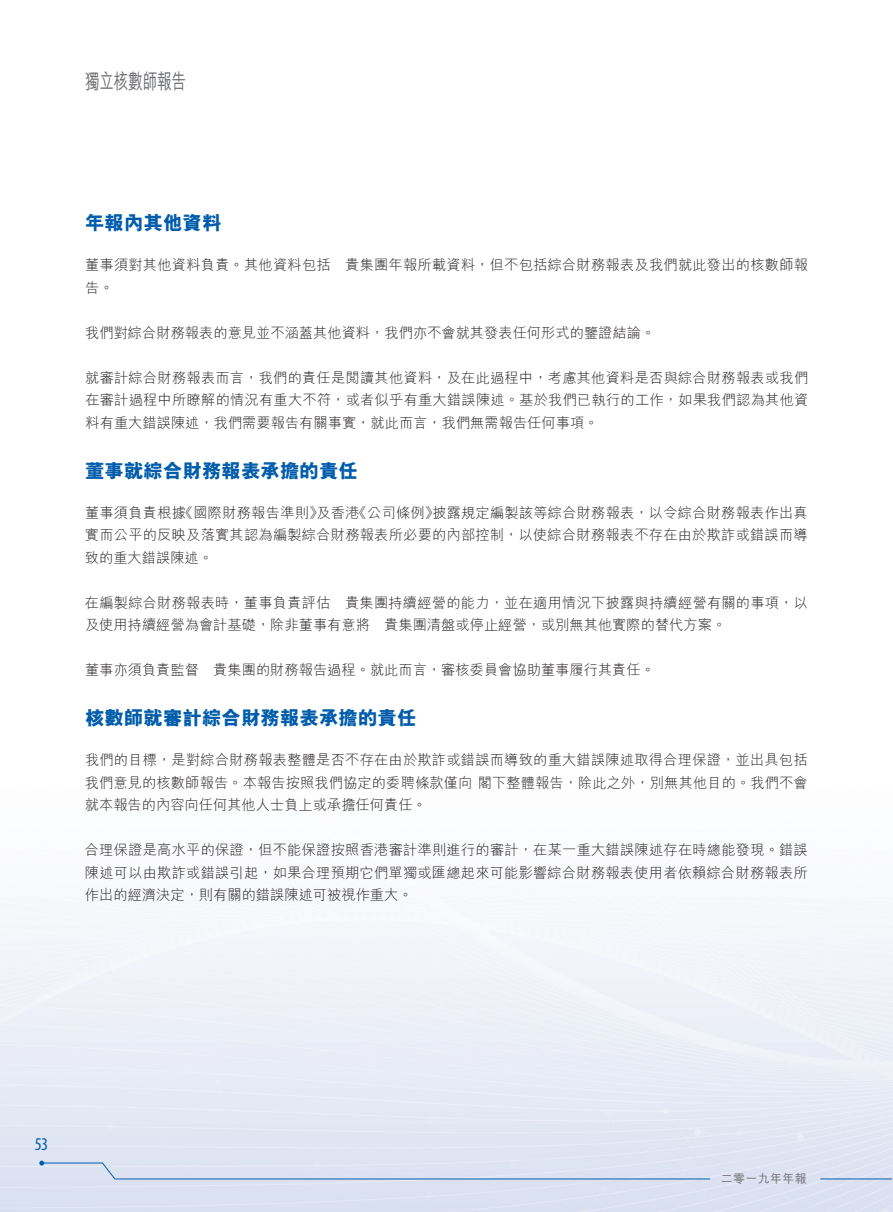
<style>
.page{position:relative;width:893px;height:1212px;background:#fff}
.page>*{position:absolute;margin:0;border:0;box-sizing:border-box;transform-origin:0 0}
.t1{font:500 21px "M Hei HK";letter-spacing:-.02em;color:#6c6d70;scale:.7 1}
.t2{font:800 19.5px "M Hei HK";color:#015dab}
.t3{font:condensed 18px "Myriad Pro";color:#015dab}
.t4{font:300 14.25px/22.5px "M Hei HK";letter-spacing:.015em;color:#231f20;text-align:justify}
.t5{font:500 12px "M Hei HK";letter-spacing:.03em;color:#6c6d70}
</style>
<div class="page">
<svg style="left:39px;top:1160px;width:672px;height:20px;background:#d1dced"></svg>
<hr style="left:820px;top:1178px;width:72px;height:1px;background:#015dab">
<h1 class="t1" style="left:85px;top:66px;width:146px">獨立核數師報告</h1>
<h2 class="t2" style="left:85px;top:213px;width:138px">年報內其他資料</h2>
<p class="t4" style="left:345px;top:254px;width:464px">貴集團年報所載資料，但不包括綜合財務報表及我們就此發出的核數師報</p>
<p class="t4" style="left:85px;top:254px;width:247px">董事須對其他資料負責。其他資料包括告。</p>
<p class="t4" style="left:85px;top:321px;width:571px">我們對綜合財務報表的意見並不涵蓋其他資料，我們亦不會就其發表任何形式的鑒證結論。</p>
<p class="t4" style="left:85px;top:366px;width:725px">就審計綜合財務報表而言，我們的責任是閱讀其他資料，及在此過程中，考慮其他資料是否與綜合財務報表或我們在審計過程中所瞭解的情況有重大不符，或者似乎有重大錯誤陳述。基於我們已執行的工作，如果我們認為其他資料有重大錯誤陳述，我們需要報告有關事實，就此而言，我們無需報告任何事項。</p>
<h2 class="t2" style="left:85px;top:461px;width:274px">董事就綜合財務報表承擔的責任</h2>
<p class="t4" style="left:432px;top:501px;width:377px">披露規定編製該等綜合財務報表，以令綜合財務報表作出真</p>
<p class="t4" style="left:179px;top:501px;width:146px">《國際財務報告準則》</p>
<p class="t4" style="left:85px;top:501px;width:724px;text-align:left">董事須負責根據<br>實而公平的反映及落實其認為編製綜合財務報表所必要的內部控制，以使綜合財務報表不存在由於欺詐或錯誤而導致的重大錯誤陳述。</p>
<p class="t4" style="left:345px;top:591px;width:464px">貴集團持續經營的能力，並在適用情況下披露與持續經營有關的事項，以</p>
<p class="t4" style="left:353px;top:501px;width:88px">《公司條例》</p>
<p class="t4" style="left:316px;top:501px;width:45px">及香港</p>
<p class="t4" style="left:85px;top:591px;width:247px">在編製綜合財務報表時，董事負責評估</p>
<p class="t4" style="left:85px;top:614px;width:286px">及使用持續經營為會計基礎，除非董事有意將</p>
<p class="t4" style="left:213px;top:659px;width:443px">貴集團的財務報告過程。就此而言，審核委員會協助董事履行其責任。</p>
<p class="t4" style="left:384px;top:614px;width:343px">貴集團清盤或停止經營，或別無其他實際的替代方案。</p>
<p class="t4" style="left:85px;top:659px;width:116px">董事亦須負責監督</p>
<h2 class="t2" style="left:85px;top:708px;width:333px">核數師就審計綜合財務報表承擔的責任</h2>
<p class="t4" style="left:85px;top:749px;width:724px">我們的目標，是對綜合財務報表整體是否不存在由於欺詐或錯誤而導致的重大錯誤陳述取得合理保證，並出具包括我們意見的核數師報告。本報告按照我們協定的委聘條款僅向閣下整體報告，除此之外，別無其他目的。我們不會就本報告的內容向任何其他人士負上或承擔任何責任。</p>
<p class="t4" style="left:85px;top:839px;width:724px">合理保證是高水平的保證，但不能保證按照香港審計準則進行的審計，在某一重大錯誤陳述存在時總能發現。錯誤陳述可以由欺詐或錯誤引起，如果合理預期它們單獨或匯總起來可能影響綜合財務報表使用者依賴綜合財務報表所作出的經濟決定，則有關的錯誤陳述可被視作重大。</p>
<p class="t3" style="left:35px;top:1133px;width:15px">53</p>
<p class="t5" style="left:721px;top:1170px;width:88px">二零一九年年報</p>
</div>
